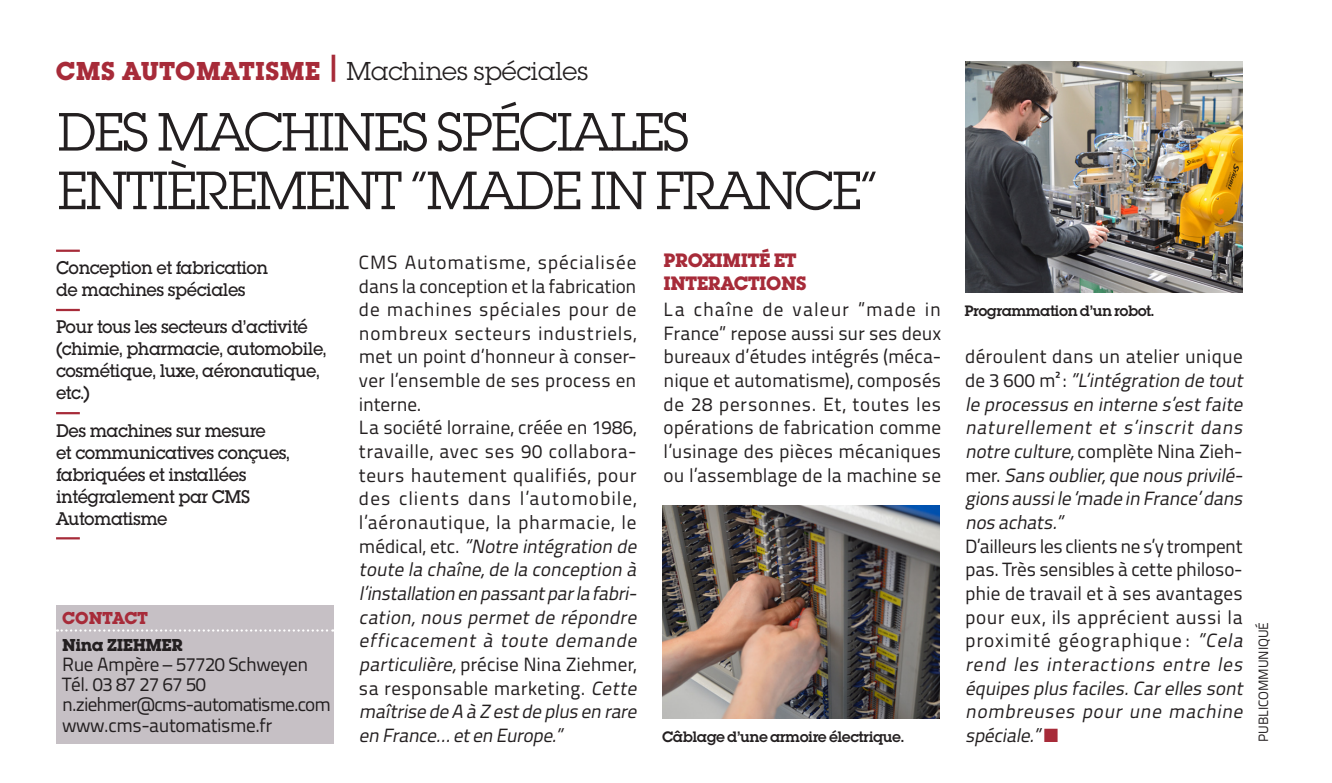
<style>
.page{position:relative;width:1332px;height:783px;background:#fff}
.page>*{position:absolute;margin:0;border:0;box-sizing:border-box;transform-origin:0 0}
.Titres_publi{font:56.25px/58.5px "Lubalin Graph EF";letter-spacing:-.05em;color:#231f20}
.entreprise_métier{font:27px "Lubalin Graph EF";letter-spacing:-.025em;color:#231f20}
.inter{font:700 20.25px/23.6px "Lubalin Graph EF";letter-spacing:-.02em;color:#a72b39}
.Text_courant{font:19.12px/23.6px "Titillium Text 22 L 400 wt";letter-spacing:.005em;color:#231f20;text-align:justify}
.Text_courant-2{font:italic 19.12px/23.6px "Titillium Text 22 L 400 wt";color:#231f20}
.Chapo_3_points{font:500 19.12px/22.1px "Lubalin Graph EF";letter-spacing:-.025em;color:#231f20;scale:.95 1}
.contact_adresse{font:19.12px/20.2px "Titillium Text 22 L 400 wt";letter-spacing:-.025em;color:#231f20}
.contact_adresse-2{font:700 18px "Lubalin Graph EF";letter-spacing:-.025em;color:#231f20}
.Contact{font:700 18px "Lubalin Graph EF";color:#a72b39}
.légende{font:600 15.75px "Lubalin Graph EF";letter-spacing:-.03em;color:#231f20}
.t1{font:13.5px "Titillium Text 22 L 400 wt";letter-spacing:-.005em;color:#231f20}
.s1{font-weight:700;color:#a72b39}
.s2{font-style:normal}
.s3{font-style:italic}
.s4{color:#a72b39}
</style>
<div class="page">
<hr style="left:56px;top:249px;width:24px;height:3px;background:#a72b39">
<hr style="left:56px;top:308px;width:24px;height:3px;background:#a72b39">
<hr style="left:56px;top:412px;width:24px;height:2px;background:#a72b39">
<hr style="left:56px;top:537px;width:24px;height:2px;background:#a72b39">
<div style="left:56px;top:604px;width:277px;height:139px;background:#c6c0c5"></div>
<svg style="left:57px;top:629px;width:276px;height:2px"></svg>
<img style="left:965px;top:62px;width:277px;height:230px">
<img style="left:662px;top:505px;width:277px;height:212px">
<p class="entreprise_métier" style="left:56px;top:55px;width:534px"><span class="s1">CMS AUTOMATISME </span><sup>|</sup> Machines spéciales</p>
<p class="Titres_publi" style="left:57px;top:103px;width:823px">DES MACHINES SPÉCIALES<br>ENTIÈREMENT “MADE IN FRANCE”</p>
<p class="Chapo_3_points" style="left:56px;top:256px;width:225px">Conception et fabrication de machines spéciales</p>
<p class="Chapo_3_points" style="left:56px;top:315px;width:286px">Pour tous les secteurs d’activité (chimie, pharmacie, automobile, cosmétique, luxe, aéronautique, etc.)</p>
<p class="Chapo_3_points" style="left:56px;top:418px;width:248px">Des machines sur mesure<br>et communicatives conçues, fabriquées et installées intégralement par CMS<br>Automatisme</p>
<p class="Contact" style="left:62px;top:606px;width:87px">CONTACT</p>
<p class="contact_adresse-2" style="left:62px;top:633px;width:122px">Nina ZIEHMER</p>
<p class="contact_adresse" style="left:62px;top:652px;width:270px">Rue Ampère – 57720 Schweyen<br>Tél. 03 87 27 67 50 n.ziehmer@cms-automatisme.com www.cms-automatisme.fr</p>
<p class="Text_courant" style="left:359px;top:249px;width:279px">CMS Automatisme, spécialisée dans la conception et la fabrication de machines spéciales pour de nombreux secteurs industriels, met un point d’honneur à conser&shy;ver l’ensemble de ses process en interne.</p>
<p class="Text_courant-2" style="left:359px;top:414px;width:284px"><span class="s2">La société lorraine, créée en 1986, travaille, avec ses 90 collabora&shy;teurs hautement qualifiés, pour des clients dans l’automobile, l’aéronautique, la pharmacie, le m é d i c a l , e t c .</span> ”Notre intégration de toute la chaîne,de la conception à l’installation en passantparlafabri&shy;cation,nous permetde répondre efficacement à toute demande particulière,<span class="s2">précise Nina Ziehmer, sa responsable marketing.</span> Cette maîtrisedeA à Z estdeplusen rare en France… eten Europe.”</p>
<p class="inter" style="left:663px;top:247px;width:144px">PROXIMITÉ ET<br>INTERACTIONS</p>
<p class="Text_courant" style="left:663px;top:296px;width:279px">La chaîne de valeur ”made in France” repose aussi sur ses deux bureaux d’études intégrés (méca&shy;nique et automatisme), composés de 28 personnes. Et, toutes les opérations de fabrication comme l’usinage des pièces mécaniques ou l’assemblage de la machine se</p>
<p class="légende" style="left:662px;top:726px;width:244px">Câblage d’une armoire électrique.</p>
<p class="légende" style="left:964px;top:301px;width:191px">Programmation d’un robot.</p>
<p class="Text_courant-2" style="left:965px;top:344px;width:284px"><span class="s2">déroulent dans un atelier unique d e 3 6 0 0 m ² :</span> ”L’intégration de tout le processus en interne s’estfaite naturellement et s’inscrit dans notre culture,<span class="s2">complète Nina Zieh&shy;m e r.</span> Sansoublier,quenousprivilé&shy;gionsaussile‘madein France’dans nosachats.”</p>
<p class="Text_courant" style="left:965px;top:533px;width:284px;text-align:left">D’ailleurs les clients ne s’y trompent pas. Très sensibles à cette philoso&shy;phie de travail et à ses avantages pour eux, ils apprécient aussi la proximité géographique : <span class="s3">”Cela rend les interactions entre les équipes plus faciles.Carelles sont nombreuses pour une machine spéciale.”</span><span class="s4">■</span></p>
<p class="t1" style="left:1253px;top:741px;width:121px;rotate:-90deg">PUBLICOMMUNIQUÉ</p>
</div>
